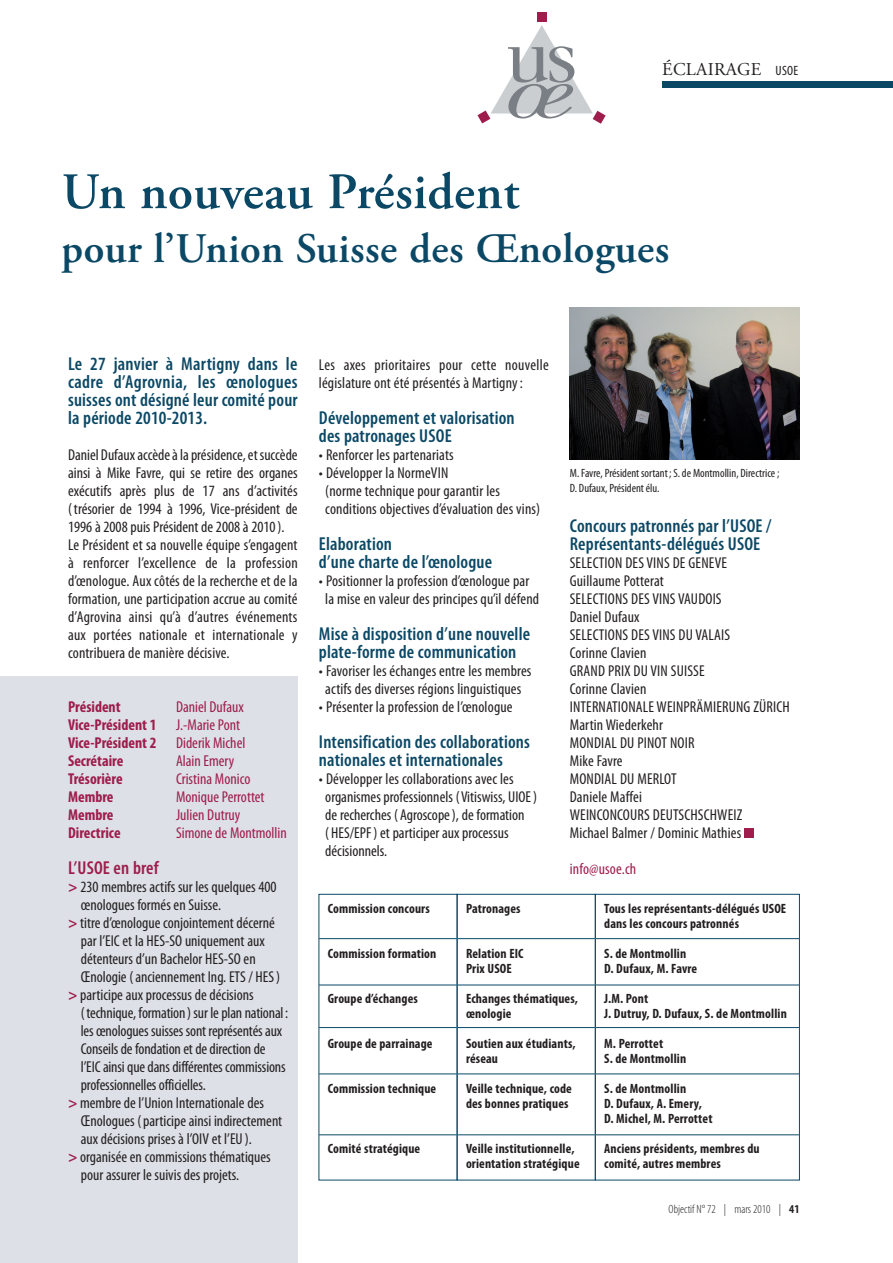
<style>
.page{position:relative;width:893px;height:1263px;background:#fff}
.page>*{position:absolute;margin:0;border:0;box-sizing:border-box;transform-origin:0 0}
.TITIR{font:600 51px "Adobe Garamond Pro";letter-spacing:.01em;color:#0b4865}
.TITIR-2{font:600 42px "Adobe Garamond Pro";letter-spacing:.01em;color:#0b4865}
.TITIR-3{font:600 condensed 18.75px/18px "Myriad Pro";letter-spacing:.01em;color:#0b4865}
.TITIR-4{font:600 condensed 18.75px "Myriad Pro";letter-spacing:.01em;color:#9e1d4c}
.Normal_e{font:18px "Adobe Garamond Pro";letter-spacing:.015em;color:#231f20}
.TITIR-5{font:condensed 15.75px/18px "Myriad Pro";color:#231f20}
.TITIR-6{font:700 condensed 15.75px "Myriad Pro";color:#9e1d4c}
.TITIR-7{font:condensed 15.75px "Myriad Pro";color:#9e1d4c}
.TITIR-8{font:700 condensed 13.5px/15px "Myriad Pro";letter-spacing:.01em;color:#231f20}
.Normal_e-2{font:condensed 12px "Myriad Pro";color:#231f20}
.Normal_e-3{font:300 condensed 12px "Myriad Pro";color:#231f20}
.s1{font-family:"Myriad Pro";font-stretch:condensed;font-size:13.5px}
.s2{font-weight:400}
.s3{font-weight:700;color:#9e1d4c}
.s4{font-weight:700}
</style>
<div class="page">
<div style="left:663px;top:81px;width:230px;height:7px;background:#0b4865"></div>
<div style="left:0;top:676px;width:298px;height:587px;background:#dde0e7"></div>
<div style="left:537px;top:13px;width:9px;height:9px;background:#9e1d4c"></div>
<svg style="left:477px;top:25px;width:129px;height:99px"></svg>
<div style="left:745px;top:829px;width:9px;height:9px;background:#9e1d4c"></div>
<div style="left:457px;top:894px;width:139px;height:286px;border:1px solid #0b4865"></div>
<div style="left:595px;top:894px;width:205px;height:286px;border:1px solid #0b4865"></div>
<hr style="left:319px;top:938px;width:480px;height:1px;background:#0b4865">
<hr style="left:319px;top:1027px;width:480px;height:1px;background:#0b4865">
<hr style="left:319px;top:985px;width:480px;height:1px;background:#0b4865">
<hr style="left:319px;top:1073px;width:480px;height:1px;background:#0b4865">
<hr style="left:319px;top:1134px;width:480px;height:1px;background:#0b4865">
<img style="left:570px;top:307px;width:229px;height:152px">
<p class="Normal_e" style="left:662px;top:58px;width:138px">ÉCLAIRAGE <span class="s1">USOE</span></p>
<p class="TITIR" style="left:62px;top:163px;width:459px">Un nouveau Président</p>
<p class="TITIR-2" style="left:62px;top:225px;width:609px">pour l’Union Suisse des Œnologues</p>
<p class="TITIR-3" style="left:68px;top:355px;width:231px;text-align:justify">Le 27 janvier à Martigny dans le cadre d’Agrovnia, les œnologues suisses ont désigné leur comité pour la période 2010-2013.</p>
<p class="TITIR-5" style="left:68px;top:446px;width:231px;text-align:justify">Daniel Dufaux accède à la présidence, et succède ainsi à Mike Favre, qui se retire des organes exécutifs après plus de 17 ans d’activités (trésorier de 1994 à 1996, Vice-président de 1996 à 2008 puis Président de 2008 à 2010).</p>
<p class="TITIR-5" style="left:68px;top:536px;width:231px;text-align:justify">Le Président et sa nouvelle équipe s’engagent à renforcer l’excellence de la profession d’œnologue. Aux côtés de la recherche et de la formation, une participation accrue au comité d’Agrovina ainsi qu’à d’autres événements aux portées nationale et internationale y contribuera de manière décisive.</p>
<p class="TITIR-6" style="left:68px;top:697px;width:54px">Président</p>
<p class="TITIR-7" style="left:176px;top:697px;width:69px">Daniel Dufaux</p>
<p class="TITIR-6" style="left:68px;top:715px;width:174px">Vice-Président 1 <span class="s2">J.-Marie Pont</span></p>
<p class="TITIR-6" style="left:68px;top:733px;width:179px">Vice-Président 2 <span class="s2">Diderik Michel</span></p>
<p class="TITIR-6" style="left:68px;top:751px;width:57px">Secrétaire</p>
<p class="TITIR-7" style="left:176px;top:751px;width:60px">Alain Emery</p>
<p class="TITIR-6" style="left:68px;top:769px;width:56px">Trésorière</p>
<p class="TITIR-7" style="left:176px;top:769px;width:76px">Cristina Monico</p>
<p class="TITIR-6" style="left:68px;top:787px;width:47px">Membre</p>
<p class="TITIR-7" style="left:176px;top:787px;width:90px">Monique Perrottet</p>
<p class="TITIR-6" style="left:68px;top:805px;width:47px">Membre</p>
<p class="TITIR-7" style="left:176px;top:805px;width:66px">Julien Dutruy</p>
<p class="TITIR-6" style="left:68px;top:823px;width:54px">Directrice</p>
<p class="TITIR-7" style="left:176px;top:823px;width:112px">Simone de Montmollin</p>
<p class="TITIR-4" style="left:68px;top:856px;width:92px">L’USOE en bref</p>
<p class="TITIR-5" style="left:68px;top:878px;width:210px"><span class="s3">&gt;</span> 230 membres actifs sur les quelques 400</p>
<p class="TITIR-5" style="left:81px;top:896px;width:142px">œnologues formés en Suisse.</p>
<p class="TITIR-5" style="left:68px;top:914px;width:208px"><span class="s3">&gt;</span> titre d’œnologue conjointement décerné</p>
<p class="TITIR-5" style="left:81px;top:932px;width:201px">par l’EIC et la HES-SO uniquement aux détenteurs d’un Bachelor HES-SO en<br>Œnologie (anciennement Ing. ETS / HES)</p>
<p class="TITIR-5" style="left:68px;top:986px;width:187px"><span class="s3">&gt;</span> participe aux processus de décisions</p>
<p class="TITIR-5" style="left:81px;top:1004px;width:209px">(technique, formation ) sur le plan national : les œnologues suisses sont représentés aux Conseils de fondation et de direction de l’EIC ainsi que dans différentes commissions professionnelles officielles.</p>
<p class="TITIR-5" style="left:68px;top:1094px;width:197px"><span class="s3">&gt;</span> membre de l’Union Internationale des</p>
<p class="TITIR-5" style="left:81px;top:1112px;width:203px">Œnologues (participe ainsi indirectement aux décisions prises à l’OIV et l’EU ).</p>
<p class="TITIR-5" style="left:68px;top:1148px;width:204px"><span class="s3">&gt;</span> organisée en commissions thématiques</p>
<p class="TITIR-5" style="left:81px;top:1166px;width:160px">pour assurer le suivis des projets.</p>
<p class="TITIR-5" style="left:319px;top:356px;width:231px">Les axes prioritaires pour cette nouvelle législature ont été présentés à Martigny:</p>
<p class="TITIR-3" style="left:319px;top:409px;width:197px">Développement et valorisation</p>
<p class="TITIR-3" style="left:319px;top:427px;width:134px">des patronages USOE</p>
<p class="TITIR-5" style="left:319px;top:446px;width:136px">• Renforcer les partenariats</p>
<p class="TITIR-5" style="left:319px;top:464px;width:131px">• Développer la NormeVIN</p>
<p class="TITIR-5" style="left:325px;top:482px;width:216px">(norme technique pour garantir les conditions objectives d’évaluation des vins)</p>
<p class="TITIR-3" style="left:319px;top:535px;width:75px">Elaboration</p>
<p class="TITIR-3" style="left:319px;top:553px;width:175px">d’une charte de l’œnologue</p>
<p class="TITIR-5" style="left:319px;top:572px;width:212px">• Positionner la profession d’œnologue par</p>
<p class="TITIR-5" style="left:325px;top:590px;width:215px">la mise en valeur des principes qu’il défend</p>
<p class="TITIR-3" style="left:319px;top:625px;width:213px">Mise à disposition d’une nouvelle plate-forme de communication</p>
<p class="TITIR-5" style="left:319px;top:662px;width:214px">• Favoriser les échanges entre les membres</p>
<p class="TITIR-5" style="left:325px;top:680px;width:197px">actifs des diverses régions linguistiques</p>
<p class="TITIR-5" style="left:319px;top:698px;width:195px">• Présenter la profession de l’œnologue</p>
<p class="TITIR-3" style="left:319px;top:733px;width:213px">Intensification des collaborations nationales et internationales</p>
<p class="TITIR-5" style="left:319px;top:770px;width:196px">• Développer les collaborations avec les</p>
<p class="TITIR-5" style="left:325px;top:788px;width:213px">organismes professionnels (Vitiswiss, UIOE) de recherches ( Agroscope), de formation<br>( HES/EPF) et participer aux processus décisionnels.</p>
<p class="Normal_e-2" style="left:570px;top:466px;width:211px">M. Favre, Président sortant; S. de Montmollin, Directrice ;</p>
<p class="Normal_e-2" style="left:570px;top:481px;width:91px">D. Dufaux, Président élu.</p>
<p class="TITIR-3" style="left:570px;top:517px;width:203px">Concours patronnés par l’USOE /<br>Représentants-délégués USOE</p>
<p class="TITIR-5" style="left:570px;top:554px;width:159px">SELECTION DES VINS DE GENEVE</p>
<p class="TITIR-5" style="left:570px;top:572px;width:95px">Guillaume Potterat</p>
<p class="TITIR-5" style="left:570px;top:590px;width:153px">SELECTIONS DES VINS VAUDOIS</p>
<p class="TITIR-5" style="left:570px;top:608px;width:71px">Daniel Dufaux</p>
<p class="TITIR-5" style="left:570px;top:626px;width:162px">SELECTIONS DES VINS DU VALAIS<br>Corinne Clavien</p>
<p class="TITIR-5" style="left:570px;top:662px;width:136px">GRAND PRIX DU VIN SUISSE</p>
<p class="TITIR-5" style="left:570px;top:680px;width:78px">Corinne Clavien</p>
<p class="TITIR-5" style="left:570px;top:698px;width:222px">INTERNATIONALE WEINPRÄMIERUNG ZÜRICH<br>Martin Wiederkehr</p>
<p class="TITIR-5" style="left:570px;top:734px;width:126px">MONDIAL DU PINOT NOIR</p>
<p class="TITIR-5" style="left:570px;top:752px;width:54px">Mike Favre</p>
<p class="TITIR-5" style="left:570px;top:770px;width:108px">MONDIAL DU MERLOT</p>
<p class="TITIR-5" style="left:570px;top:788px;width:74px">Daniele Maffei</p>
<p class="TITIR-5" style="left:570px;top:806px;width:174px">WEINCONCOURS DEUTSCHSCHWEIZ<br>Michael Balmer / Dominic Mathies</p>
<p class="TITIR-7" style="left:570px;top:859px;width:68px">info@usoe.ch</p>
<p class="TITIR-8" style="left:328px;top:901px;width:103px">Commission concours</p>
<p class="TITIR-8" style="left:328px;top:946px;width:110px">Commission formation</p>
<p class="TITIR-8" style="left:328px;top:991px;width:92px">Groupe d’échanges</p>
<p class="TITIR-8" style="left:328px;top:1036px;width:106px">Groupe de parrainage</p>
<p class="TITIR-8" style="left:328px;top:1081px;width:110px">Commission technique</p>
<p class="TITIR-8" style="left:328px;top:1141px;width:94px">Comité stratégique</p>
<p class="TITIR-8" style="left:466px;top:901px;width:56px">Patronages</p>
<p class="TITIR-8" style="left:466px;top:946px;width:59px">Relation EIC</p>
<p class="TITIR-8" style="left:466px;top:961px;width:47px">Prix USOE</p>
<p class="TITIR-8" style="left:466px;top:991px;width:113px">Echanges thématiques, œnologie</p>
<p class="TITIR-8" style="left:466px;top:1036px;width:111px">Soutien aux étudiants, réseau</p>
<p class="TITIR-8" style="left:466px;top:1081px;width:107px">Veille technique, code des bonnes pratiques</p>
<p class="TITIR-8" style="left:466px;top:1141px;width:115px">Veille institutionnelle, orientation stratégique</p>
<p class="TITIR-8" style="left:604px;top:901px;width:184px">Tous les représentants-délégués USOE dans les concours patronnés</p>
<p class="TITIR-8" style="left:604px;top:946px;width:83px">S. de Montmollin</p>
<p class="TITIR-8" style="left:604px;top:961px;width:95px">D. Dufaux, M. Favre</p>
<p class="TITIR-8" style="left:604px;top:991px;width:46px">J.M. Pont</p>
<p class="TITIR-8" style="left:604px;top:1006px;width:184px">J. Dutruy, D. Dufaux, S. de Montmollin</p>
<p class="TITIR-8" style="left:604px;top:1036px;width:61px">M. Perrottet</p>
<p class="TITIR-8" style="left:604px;top:1051px;width:83px">S. de Montmollin</p>
<p class="TITIR-8" style="left:604px;top:1081px;width:83px">S. de Montmollin</p>
<p class="TITIR-8" style="left:604px;top:1096px;width:99px">D. Dufaux, A. Emery,</p>
<p class="TITIR-8" style="left:604px;top:1111px;width:110px">D. Michel, M. Perrottet</p>
<p class="TITIR-8" style="left:604px;top:1141px;width:157px">Anciens présidents, membres du comité, autres membres</p>
<p class="Normal_e-3" style="left:668px;top:1202px;width:132px">Objectif N° 72 | mars 2010 | <span class="s4">41</span></p>
</div>
